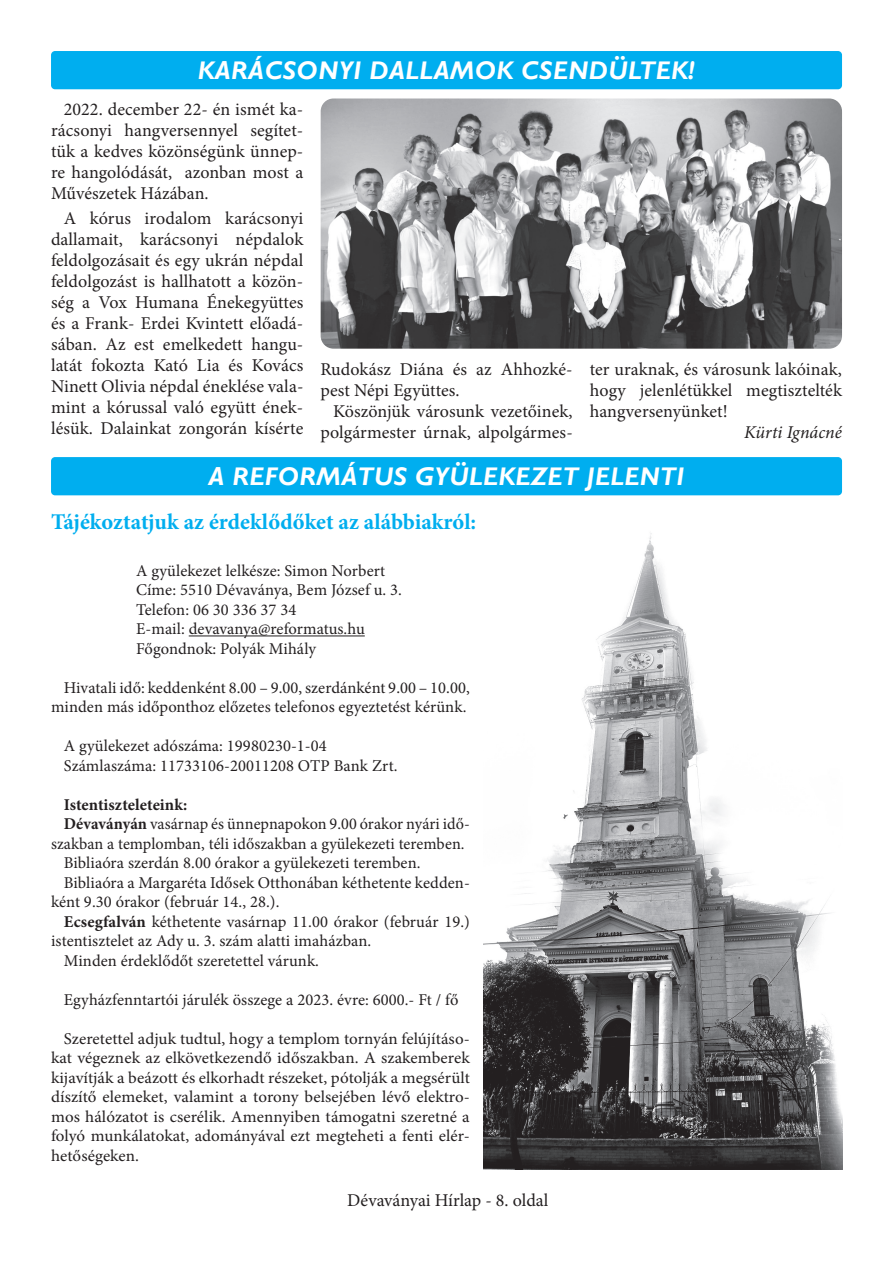
<style>
.page{position:relative;width:893px;height:1263px;background:#fff}
.page>*{position:absolute;margin:0;border:0;box-sizing:border-box;transform-origin:0 0}
.t1{font:italic 700 25.5px "Gill Sans";letter-spacing:.02em;color:#fff}
.t2{font:700 22.5px "Minion Pro";color:#00aeef}
.t3{font:18px/21px "Minion Pro";letter-spacing:.005em;color:#231f20;text-align:justify}
.t4{font:italic 18px "Minion Pro";color:#231f20}
.t5{font:16.5px/19.5px "Minion Pro";letter-spacing:.005em;color:#231f20}
.t6{font:700 16.5px "Minion Pro";color:#231f20}
.s1{font-weight:700}
</style>
<div class="page">
<img style="left:483px;top:533px;width:359px;height:636px">
<hr style="left:189px;top:636px;width:176px;height:1px;background:#231f20">
<div style="left:51px;top:51px;width:791px;height:38px;background:#00aeef;border-radius:4px"></div>
<div style="left:51px;top:457px;width:791px;height:38px;background:#00aeef;border-radius:4px"></div>
<img style="left:321px;top:99px;width:521px;height:250px;border-radius:13px">
<h1 class="t1" style="left:198px;top:55px;width:498px">KARÁCSONYI DALLAMOK CSENDÜLTEK!</h1>
<p class="t3" style="left:51px;top:100px;width:254px;text-indent:13px">2022. december 22- én ismét ka&shy;rácsonyi hangversennyel segítet&shy;tük a kedves közönségünk ünnep&shy;re hangolódását, azonban most a Művészetek Házában.</p>
<p class="t3" style="left:51px;top:210px;width:254px;text-indent:13px">A kórus irodalom karácsonyi dallamait, karácsonyi népdalok feldolgozásait és egy ukrán népdal feldolgozást is hallhatott a közön&shy;ség a Vox Humana Énekegyüttes és a Frank- Erdei Kvintett előadá&shy;sában. Az est emelkedett hangu&shy;latát fokozta Kató Lia és Kovács Ninett Olivia népdal éneklése vala&shy;mint a kórussal való együtt ének&shy;lésük. Dalainkat zongorán kísérte</p>
<p class="t3" style="left:320px;top:360px;width:254px">Rudokász Diána és az Ahhozké&shy;pest Népi Együttes.</p>
<p class="t3" style="left:320px;top:402px;width:254px;text-align:right">Köszönjük városunk vezetőinek, polgármester úrnak, alpolgármes-</p>
<p class="t3" style="left:590px;top:360px;width:254px">ter uraknak, és városunk lakóinak, hogy jelenlétükkel megtisztelték hangversenyünket!</p>
<p class="t4" style="left:744px;top:425px;width:99px">Kürti Ignácné</p>
<h1 class="t1" style="left:208px;top:461px;width:477px">A REFORMÁTUS GYÜLEKEZET JELENTI</h1>
<h2 class="t2" style="left:51px;top:513px;width:427px">Tájékoztatjuk az érdeklődőket az alábbiakról:</h2>
<p class="t5" style="left:136px;top:562px;width:267px">A gyülekezet lelkésze: Simon Norbert<br>Címe: 5510 Dévaványa, Bem József u. 3.<br>Telefon: 06 30 336 37 34<br>E-mail: devavanya@reformatus.hu<br>Főgondnok: Polyák Mihály</p>
<p class="t5" style="left:51px;top:679px;width:420px;text-align:right">Hivatali idő: keddenként 8.00 – 9.00, szerdánként 9.00 – 10.00, minden más időponthoz előzetes telefonos egyeztetést kérünk.</p>
<p class="t5" style="left:64px;top:738px;width:335px">A gyülekezet adószáma: 19980230-1-04<br>Számlaszáma: 11733106-20011208 OTP Bank Zrt.</p>
<p class="t6" style="left:64px;top:798px;width:125px">Istentiszteleteink:</p>
<p class="t5" style="left:64px;top:816px;width:408px"><span class="s1">Dévaványán</span> vasárnap és ünnepnapokon 9.00 órakor nyári idő-</p>
<p class="t5" style="left:51px;top:835px;width:415px">szakban a templomban, téli időszakban a gyülekezeti teremben.</p>
<p class="t5" style="left:64px;top:855px;width:358px">Bibliaóra szerdán 8.00 órakor a gyülekezeti teremben.</p>
<p class="t5" style="left:64px;top:874px;width:408px">Bibliaóra a Margaréta Idősek Otthonában kéthetente kedden-</p>
<p class="t5" style="left:51px;top:894px;width:230px">ként 9.30 órakor (február 14., 28.).</p>
<p class="t5" style="left:64px;top:913px;width:408px"><span class="s1">Ecsegfalván</span> kéthetente vasárnap 11.00 órakor (február 19.)</p>
<p class="t5" style="left:51px;top:933px;width:322px">istentisztelet az Ady u. 3. szám alatti imaházban.</p>
<p class="t5" style="left:64px;top:952px;width:257px">Minden érdeklődőt szeretettel várunk.</p>
<p class="t5" style="left:64px;top:991px;width:396px">Egyházfenntartói járulék összege a 2023. évre: 6000.- Ft / fő</p>
<p class="t5" style="left:51px;top:1030px;width:420px;text-align:justify;text-indent:13px">Szeretettel adjuk tudtul, hogy a templom tornyán felújításo&shy;kat végeznek az elkövetkezendő időszakban. A szakemberek kijavítják a beázott és elkorhadt részeket, pótolják a megsérült díszítő elemeket, valamint a torony belsejében lévő elektro&shy;mos hálózatot is cserélik. Amennyiben támogatni szeretné a folyó munkálatokat, adományával ezt megteheti a fenti elér&shy;hetőségeken.</p>
<p class="t3" style="left:347px;top:1191px;width:203px">Dévaványai Hírlap - 8. oldal</p>
</div>
